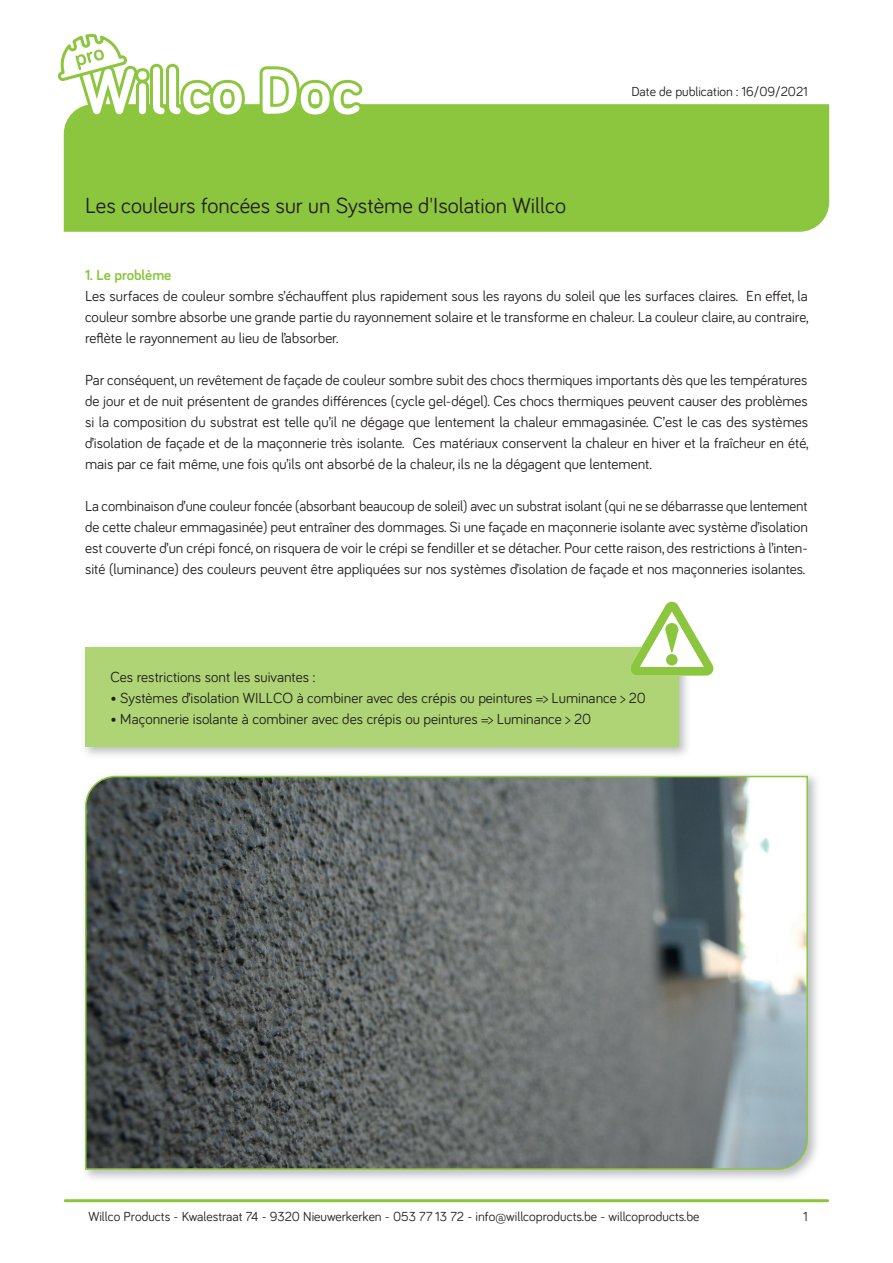
<style>
.page{position:relative;width:893px;height:1263px;background:#fff}
.page>*{position:absolute;margin:0;border:0;box-sizing:border-box;transform-origin:0 0}
.t1{font:22.5px "Bariol";color:#231f20}
.t2{font:15px/21px "Bariol";color:#231f20;text-align:justify}
.t3{font:700 15px "Bariol";color:#8bc63e}
.t4{font:13.5px "Bariol";color:#231f20}
</style>
<div class="page">
<hr style="left:65px;top:1199px;width:763px;height:3px;background:#8bc63e">
<div style="left:64px;top:104px;width:765px;height:128px;background:#8bc63e"></div>
<svg style="left:260px;top:66px;width:102px;height:52px"></svg>
<svg style="left:58px;top:34px;width:187px;height:84px"></svg>
<img style="left:84px;top:646px;width:603px;height:110px">
<div style="left:85px;top:647px;width:593px;height:99px;background:#aed475"></div>
<svg style="left:630px;top:601px;width:83px;height:75px"></svg>
<div style="left:666px;top:654px;width:12px;height:12px;background:#8bc63e;border-radius:50%"></div>
<svg style="left:84px;top:775px;width:725px;height:395px;background:#6c7271"></svg>
<h1 class="t1" style="left:85px;top:190px;width:482px">Les couleurs foncées sur un Système d'Isolation Willco</h1>
<p class="t4" style="left:631px;top:82px;width:178px">Date de publication : 16/09/2021</p>
<p class="t3" style="left:85px;top:264px;width:88px">1. Le problème</p>
<p class="t2" style="left:85px;top:285px;width:725px">Les surfaces de couleur sombre s’échauffent plus rapidement sous les rayons du soleil que les surfaces claires. En effet, la couleur sombre absorbe une grande partie du rayonnement solaire et le transforme en chaleur. La couleur claire, au contraire, reflète le rayonnement au lieu de l’absorber.</p>
<p class="t2" style="left:85px;top:369px;width:725px">Par conséquent, un revêtement de façade de couleur sombre subit des chocs thermiques importants dès que les températures de jour et de nuit présentent de grandes différences (cycle gel-dégel). Ces chocs thermiques peuvent causer des problèmes si la composition du substrat est telle qu’il ne dégage que lentement la chaleur emmagasinée. C’est le cas des systèmes d’isolation de façade et de la maçonnerie très isolante. Ces matériaux conservent la chaleur en hiver et la fraîcheur en été, mais par ce fait même, une fois qu’ils ont absorbé de la chaleur, ils ne la dégagent que lentement.</p>
<p class="t2" style="left:85px;top:495px;width:724px">La combinaison d’une couleur foncée (absorbant beaucoup de soleil) avec un substrat isolant (qui ne se débarrasse que lentement de cette chaleur emmagasinée) peut entraîner des dommages. Si une façade en maçonnerie isolante avec système d’isolation est couverte d’un crépi foncé, on risquera de voir le crépi se fendiller et se détacher. Pour cette raison, des restrictions à l’inten&shy;sité (luminance) des couleurs peuvent être appliquées sur nos systèmes d’isolation de façade et nos maçonneries isolantes.</p>
<p class="t2" style="left:110px;top:665px;width:206px">Ces restrictions sont les suivantes :</p>
<p class="t2" style="left:110px;top:686px;width:537px">• Systèmes d’isolation WILLCO à combiner avec des crépis ou peintures =&gt; Luminance &gt; 20</p>
<p class="t2" style="left:110px;top:707px;width:482px">• Maçonnerie isolante à combiner avec des crépis ou peintures =&gt; Luminance &gt; 20</p>
<p class="t4" style="left:88px;top:1207px;width:613px">Willco Products - Kwalestraat 74 - 9320 Nieuwerkerken - 053 77 13 72 - info@willcoproducts.be - willcoproducts.be</p>
<p class="t4" style="left:803px;top:1207px;width:6px">1</p>
</div>
